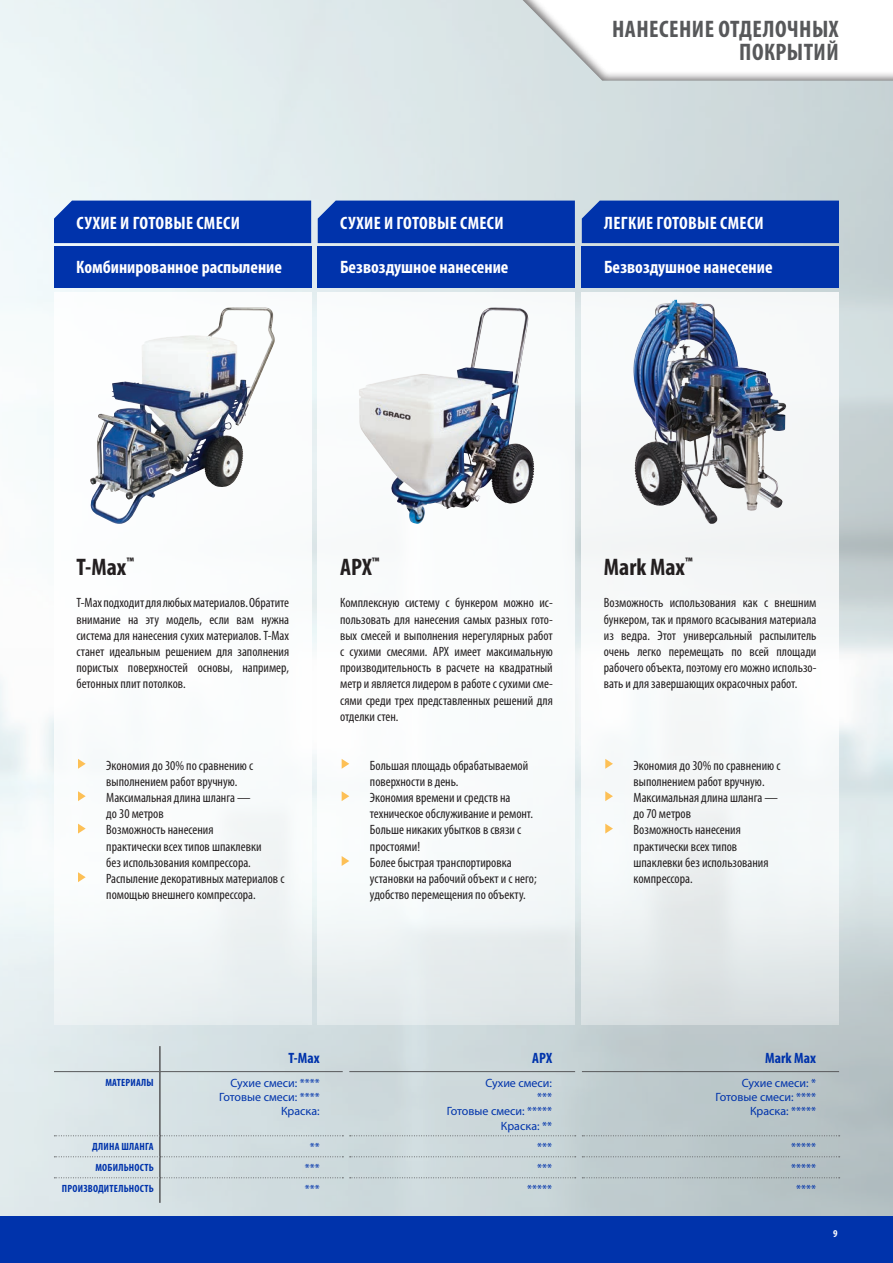
<style>
.page{position:relative;width:893px;height:1263px;background:#fff}
.page>*{position:absolute;margin:0;border:0;box-sizing:border-box;transform-origin:0 0}
.t1{font:700 condensed 24px/22.5px "Myriad Pro";letter-spacing:.02em;color:#57585a;text-align:right}
.t2{font:700 condensed 24px "Myriad Pro";color:#231f20}
.t3{font:700 condensed 18px "Myriad Pro";color:#fff}
.t4{font:700 condensed 18px "Myriad Pro";letter-spacing:.02em;color:#fff}
.t5{font:700 condensed 15px "Myriad Pro";color:#0033ab}
.t6{font:condensed 13.5px/16.2px "Myriad Pro";color:#231f20;text-align:justify}
.t7{font:12px/14.4px "Myriad Pro";color:#0033ab;text-align:right}
.t8{font:700 condensed 10.5px "Myriad Pro";letter-spacing:.02em;color:#0033ab}
.t9{font:700 condensed 10.5px "Myriad Pro";color:#fff}
</style>
<div class="page">
<img style="left:0;top:0;width:893px;height:1216px">
<div style="left:0;top:1216px;width:893px;height:47px;background:#0033ab"></div>
<div style="left:507px;top:0;width:386px;height:82px;background:#231f20;opacity:.6"></div>
<div style="left:54px;top:292px;width:257px;height:732px;background:linear-gradient(to right,#f3f7f8,#eef2f3)"></div>
<div style="left:54px;top:201px;width:257px;height:42px;background:#0033ab"></div>
<div style="left:54px;top:246px;width:257px;height:41px;background:#0033ab"></div>
<svg style="left:318px;top:292px;width:257px;height:732px"></svg>
<div style="left:318px;top:201px;width:257px;height:42px;background:#0033ab"></div>
<div style="left:318px;top:246px;width:257px;height:41px;background:#0033ab"></div>
<img style="left:90px;top:307px;width:149px;height:206px">
<img style="left:359px;top:307px;width:136px;height:206px">
<svg style="left:582px;top:292px;width:257px;height:732px;fill:#f3f4f5"></svg>
<div style="left:582px;top:201px;width:257px;height:42px;background:#0033ab"></div>
<div style="left:582px;top:246px;width:257px;height:41px;background:#0033ab"></div>
<img style="left:633px;top:300px;width:85px;height:214px">
<div style="left:295px;top:513px;width:303px;height:434px;background:#fff"></div>
<svg style="left:342px;top:759px;width:7px;height:10px"></svg>
<svg style="left:342px;top:791px;width:7px;height:10px"></svg>
<svg style="left:342px;top:856px;width:7px;height:10px"></svg>
<div style="left:32px;top:513px;width:302px;height:434px;background:#fff"></div>
<svg style="left:78px;top:759px;width:8px;height:10px"></svg>
<svg style="left:78px;top:791px;width:8px;height:10px"></svg>
<svg style="left:78px;top:824px;width:8px;height:9px"></svg>
<svg style="left:78px;top:872px;width:8px;height:10px"></svg>
<hr style="left:159px;top:1046px;width:2px;height:25px;background:#57585a">
<hr style="left:159px;top:1072px;width:2px;height:63px;background:#57585a">
<hr style="left:159px;top:1136px;width:2px;height:20px;background:#57585a">
<hr style="left:159px;top:1157px;width:2px;height:20px;background:#57585a">
<hr style="left:159px;top:1178px;width:2px;height:25px;background:#57585a">
<hr style="left:54px;top:1071px;width:106px;height:1px;background:#57585a">
<hr style="left:160px;top:1071px;width:183px;height:1px;background:#57585a">
<hr style="left:349px;top:1071px;width:226px;height:1px;background:#57585a">
<hr style="left:582px;top:1071px;width:257px;height:1px;background:#57585a">
<svg style="left:54px;top:1135px;width:289px;height:1px"></svg>
<svg style="left:350px;top:1135px;width:226px;height:1px"></svg>
<svg style="left:582px;top:1135px;width:258px;height:1px"></svg>
<svg style="left:54px;top:1156px;width:289px;height:1px"></svg>
<svg style="left:350px;top:1156px;width:226px;height:1px"></svg>
<svg style="left:582px;top:1156px;width:258px;height:1px"></svg>
<svg style="left:54px;top:1177px;width:289px;height:1px"></svg>
<svg style="left:350px;top:1177px;width:226px;height:1px"></svg>
<svg style="left:582px;top:1177px;width:258px;height:1px"></svg>
<div style="left:558px;top:514px;width:303px;height:416px;background:#fff;opacity:.7"></div>
<svg style="left:605px;top:759px;width:8px;height:10px"></svg>
<svg style="left:605px;top:791px;width:8px;height:10px"></svg>
<svg style="left:605px;top:824px;width:8px;height:9px"></svg>
<h2 class="t4" style="left:76px;top:212px;width:165px">СУХИЕ И ГОТОВЫЕ СМЕСИ</h2>
<h2 class="t4" style="left:340px;top:212px;width:165px">СУХИЕ И ГОТОВЫЕ СМЕСИ</h2>
<h2 class="t3" style="left:76px;top:255px;width:207px">Комбинированное распыление</h2>
<h2 class="t3" style="left:340px;top:255px;width:170px">Безвоздушное нанесение</h2>
<h1 class="t1" style="left:612px;top:17px;width:228px">НАНЕСЕНИЕ ОТДЕЛОЧНЫХ<br>ПОКРЫТИЙ</h1>
<h2 class="t4" style="left:604px;top:212px;width:161px">ЛЕГКИЕ ГОТОВЫЕ СМЕСИ</h2>
<h2 class="t3" style="left:604px;top:255px;width:170px">Безвоздушное нанесение</h2>
<h1 class="t2" style="left:77px;top:552px;width:59px">T-Max<sup>™</sup></h1>
<p class="t6" style="left:77px;top:595px;width:214px">T-Max подходит для любых материалов. Обратите внимание на эту модель, если вам нужна система для нанесения сухих материалов. T-Max станет идеальным решением для заполнения пористых поверхностей основы, например, бетонных плит потолков.</p>
<p class="t6" style="left:106px;top:757px;width:180px;text-align:left">Экономия до 30% по сравнению с выполнением работ вручную.<br>Максимальная длина шланга —<br>до 30 метров<br>Возможность нанесения<br>практически всех типов шпаклевки<br>без использования компрессора.<br>Распыление декоративных материалов с помощью внешнего компрессора.</p>
<h1 class="t2" style="left:340px;top:552px;width:41px">APX<sup>™</sup></h1>
<p class="t6" style="left:340px;top:595px;width:214px">Комплексную систему с бункером можно ис&shy;пользовать для нанесения самых разных гото&shy;вых смесей и выполнения нерегулярных работ с сухими смесями. APX имеет максимальную производительность в расчете на квадратный метр и является лидером в работе с сухими сме&shy;сями среди трех представленных решений для отделки стен.</p>
<p class="t6" style="left:370px;top:757px;width:168px;text-align:left">Большая площадь обрабатываемой поверхности в день.<br>Экономия времени и средств на техническое обслуживание и ремонт.<br>Больше никаких убытков в связи с простоями!<br>Более быстрая транспортировка установки на рабочий объект и с него; удобство перемещения по объекту.</p>
<h1 class="t2" style="left:604px;top:552px;width:90px">Mark Max<sup>™</sup></h1>
<p class="t6" style="left:604px;top:595px;width:214px">Возможность использования как с внешним бункером, так и прямого всасывания материала из ведра. Этот универсальный распылитель очень легко перемещать по всей площади рабочего объекта, поэтому его можно использо&shy;вать и для завершающих окрасочных работ.</p>
<p class="t6" style="left:634px;top:757px;width:148px;text-align:left">Экономия до 30% по сравнению с выполнением работ вручную.<br>Максимальная длина шланга — до 70 метров<br>Возможность нанесения практически всех типов шпаклевки без использования компрессора.</p>
<p class="t5" style="left:289px;top:1049px;width:33px">T-Max</p>
<p class="t5" style="left:532px;top:1049px;width:21px">APX</p>
<p class="t5" style="left:765px;top:1049px;width:52px">Mark Max</p>
<p class="t8" style="left:105px;top:1075px;width:50px">МАТЕРИАЛЫ</p>
<p class="t7" style="left:219px;top:1075px;width:102px">Сухие смеси: ****<br>Готовые смеси: ****<br>Краска:</p>
<p class="t7" style="left:447px;top:1075px;width:107px">Сухие смеси:<br>***<br>Готовые смеси: *****<br>Краска: **</p>
<p class="t7" style="left:716px;top:1075px;width:102px">Сухие смеси: *<br>Готовые смеси: ****<br>Краска: *****</p>
<p class="t8" style="left:92px;top:1140px;width:63px">ДЛИНА ШЛАНГА</p>
<p class="t7" style="left:310px;top:1139px;width:11px">**</p>
<p class="t7" style="left:537px;top:1139px;width:16px">***</p>
<p class="t7" style="left:791px;top:1139px;width:26px">*****</p>
<p class="t8" style="left:95px;top:1161px;width:60px">МОБИЛЬНОСТЬ</p>
<p class="t7" style="left:305px;top:1160px;width:16px">***</p>
<p class="t7" style="left:537px;top:1160px;width:16px">***</p>
<p class="t7" style="left:791px;top:1160px;width:26px">*****</p>
<p class="t8" style="left:62px;top:1182px;width:93px">ПРОИЗВОДИТЕЛЬНОСТЬ</p>
<p class="t7" style="left:305px;top:1181px;width:16px">***</p>
<p class="t7" style="left:527px;top:1181px;width:26px">*****</p>
<p class="t7" style="left:796px;top:1181px;width:21px">****</p>
<p class="t9" style="left:833px;top:1227px;width:6px">9</p>
</div>
